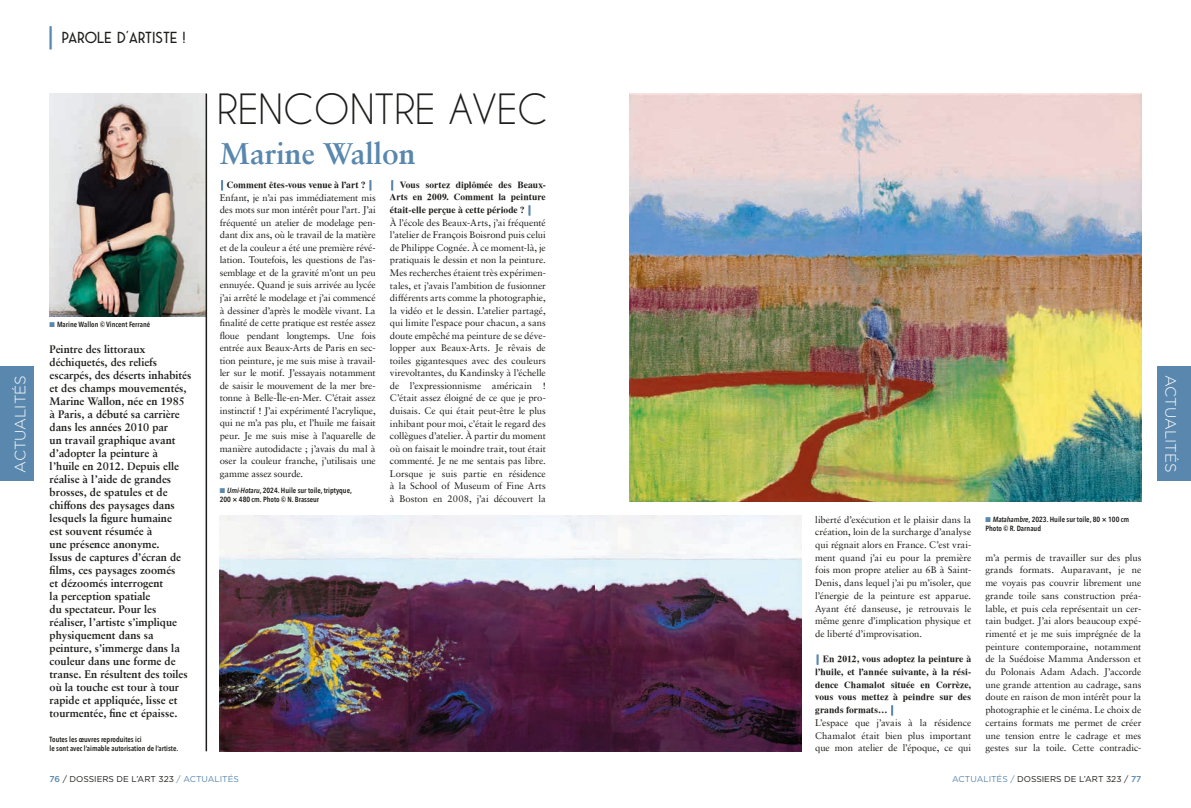
<style>
.page{position:relative;width:1191px;height:808px;background:#fff}
.page>*{position:absolute;margin:0;border:0;box-sizing:border-box;transform-origin:0 0}
.t1{font:39.1px "Caviar Dreams";color:#1d1d1b}
.t2{font:700 30px "Sabon";color:#5987ad}
.t3{font:16px "Saveur Sans";color:#1d1d1b}
.t4{font:300 15px "Gotham";color:#fff}
.t5{font:700 11px/13px "Sabon";color:#1d1d1b}
.t6{font:9.5px/12.5px "Sabon";letter-spacing:-.005em;color:#1d1d1b;text-align:justify}
.t7{font:700 9.5px/12.7px "Tiempo";letter-spacing:.005em;color:#1d1d1b;text-align:justify}
.t8{font:8.5px "Gotham";color:#1d1d1b}
.t9{font:600 7.5px/9px "Avenir Next Condensed";color:#1d1d1b}
.s1{font-size:26px;color:#5987ad}
.s2{color:#5987ad}
.s3{font-style:italic}
.s4{font-weight:500;color:#5987ad}
</style>
<div class="page">
<div style="left:0;top:366px;width:34px;height:115px;background:#5987ad"></div>
<div style="left:1157px;top:366px;width:34px;height:115px;background:#5987ad"></div>
<img style="left:50px;top:94px;width:156px;height:222px">
<img style="left:220px;top:516px;width:581px;height:235px">
<img style="left:629px;top:94px;width:512px;height:408px">
<hr style="left:206px;top:94px;width:1px;height:657px;background:#1d1d1b">
<h3 class="t3" style="left:48px;top:29px;width:139px"><span class="s1">|</span> PAROLE D’ARTISTE !</h3>
<h1 class="t1" style="left:217px;top:86px;width:332px">RENCONTRE AVEC</h1>
<h2 class="t2" style="left:220px;top:135px;width:197px">Marine Wallon</h2>
<p class="t7" style="left:220px;top:178px;width:155px"><span class="s2">|</span> Comment êtes-vous venue à l’art ? <span class="s2">|</span></p>
<p class="t6" style="left:220px;top:191px;width:157px">Enfant, je n’ai pas immédiatement mis des mots sur mon intérêt pour l’art. J’ai fréquenté un atelier de modelage pen&shy;dant dix ans, où le travail de la matière et de la couleur a été une première révé&shy;lation. Toutefois, les questions de l’as&shy;semblage et de la gravité m’ont un peu ennuyée. Quand je suis arrivée au lycée j’ai arrêté le modelage et j’ai commencé à dessiner d’après le modèle vivant. La finalité de cette pratique est restée assez floue pendant longtemps. Une fois entrée aux Beaux-Arts de Paris en sec&shy;tion peinture, je me suis mise à travail&shy;ler sur le motif. J’essayais notamment de saisir le mouvement de la mer bre&shy;tonne à Belle-Île-en-Mer. C’était assez instinctif ! J’ai expérimenté l’acrylique, qui ne m’a pas plu, et l’huile me faisait peur. Je me suis mise à l’aquarelle de manière autodidacte ; j’avais du mal à oser la couleur franche, j’utilisais une gamme assez sourde.</p>
<p class="t7" style="left:390px;top:178px;width:157px"><span class="s2">|</span> Vous sortez diplômée des Beaux-Arts en 2009. Comment la peinture était-elle perçue à cette période ? <span class="s2">|</span></p>
<p class="t6" style="left:390px;top:216px;width:157px">À l’école des Beaux-Arts, j’ai fréquenté l’atelier de François Boisrond puis celui de Philippe Cognée. À ce moment-là, je pratiquais le dessin et non la peinture.<br>Mes recherches étaient très expérimen&shy;tales, et j’avais l’ambition de fusionner différents arts comme la photographie, la vidéo et le dessin. L’atelier partagé, qui limite l’espace pour chacun, a sans doute empêché ma peinture de se déve&shy;lopper aux Beaux-Arts. Je rêvais de toiles gigantesques avec des couleurs virevoltantes, du Kandinsky à l’échelle de l’expressionnisme américain !<br>C’était assez éloigné de ce que je pro&shy;duisais. Ce qui était peut-être le plus inhibant pour moi, c’était le regard des collègues d’atelier. À partir du moment où on faisait le moindre trait, tout était commenté. Je ne me sentais pas libre.<br>Lorsque je suis partie en résidence à la School of Museum of Fine Arts à Boston en 2008, j’ai découvert la</p>
<p class="t9" style="left:50px;top:320px;width:102px"><span class="s2">■</span> Marine Wallon © Vincent Ferrané</p>
<p class="t5" style="left:50px;top:343px;width:143px">Peintre des littoraux déchiquetés, des reliefs escarpés, des déserts inhabités et des champs mouvementés,<br>Marine Wallon, née en 1985 à Paris, a débuté sa carrière dans les années 2010 par<br>un travail graphique avant d’adopter la peinture à<br>l’huile en 2012. Depuis elle réalise à l’aide de grandes brosses, de spatules et de chiffons des paysages dans lesquels la figure humaine<br>est souvent résumée à<br>une présence anonyme.<br>Issus de captures d’écran de films, ces paysages zoomés<br>et dézoomés interrogent<br>la perception spatiale<br>du spectateur. Pour les réaliser, l’artiste s’implique physiquement dans sa peinture, s’immerge dans la couleur dans une forme de transe. En résultent des toiles où la touche est tour à tour rapide et appliquée, lisse et tourmentée, fine et épaisse.</p>
<p class="t9" style="left:50px;top:735px;width:130px">Toutes les œuvres reproduites ici<br>le sont avec l’aimable autorisation de l’artiste.</p>
<h3 class="t4" style="left:11px;top:473px;width:99px;rotate:-90deg">ACTUALITÉS</h3>
<h3 class="t4" style="left:1180px;top:375px;width:99px;rotate:90deg">ACTUALITÉS</h3>
<p class="t9" style="left:220px;top:485px;width:134px"><span class="s2">■</span> <span class="s3">Umi-Hotaru</span>, 2024. Huile sur toile, triptyque,<br>200 × 480 cm. Photo © N. Brasseur</p>
<p class="t6" style="left:815px;top:513px;width:157px">liberté d’exécution et le plaisir dans la création, loin de la surcharge d’analyse qui régnait alors en France. C’est vrai&shy;ment quand j’ai eu pour la première fois mon propre atelier au 6B à Saint-Denis, dans lequel j’ai pu m’isoler, que l’énergie de la peinture est apparue.<br>Ayant été danseuse, je retrouvais le même genre d’implication physique et de liberté d’improvisation.</p>
<p class="t7" style="left:815px;top:652px;width:157px"><span class="s2">|</span> En 2012, vous adoptez la peinture à l’huile, et l’année suivante, à la rési&shy;dence Chamalot située en Corrèze, vous vous mettez à peindre sur des grands formats… <span class="s2">|</span></p>
<p class="t6" style="left:815px;top:716px;width:157px">L’espace que j’avais à la résidence Chamalot était bien plus important que mon atelier de l’époque, ce qui</p>
<p class="t9" style="left:985px;top:514px;width:145px"><span class="s2">■</span> <span class="s3">Matahambre</span>, 2023. Huile sur toile, 80 × 100 cm<br>Photo © R. Darnaud</p>
<p class="t6" style="left:985px;top:551px;width:157px">m’a permis de travailler sur des plus grands formats. Auparavant, je ne me voyais pas couvrir librement une grande toile sans construction préa&shy;lable, et puis cela représentait un cer&shy;tain budget. J’ai alors beaucoup expé&shy;rimenté et je me suis imprégnée de la peinture contemporaine, notamment de la Suédoise Mamma Andersson et du Polonais Adam Adach. J’accorde une grande attention au cadrage, sans doute en raison de mon intérêt pour la photographie et le cinéma. Le choix de certains formats me permet de créer une tension entre le cadrage et mes gestes sur la toile. Cette contradic-</p>
<p class="t8" style="left:50px;top:774px;width:191px"><span class="s4">76</span> / DOSSIERS DE L’ART 323 <span class="s2">/ ACTUALITÉS</span></p>
<p class="t8" style="left:952px;top:774px;width:191px"><span class="s2">ACTUALITÉS /</span> DOSSIERS DE L’ART 323 / <span class="s4">77</span></p>
</div>
